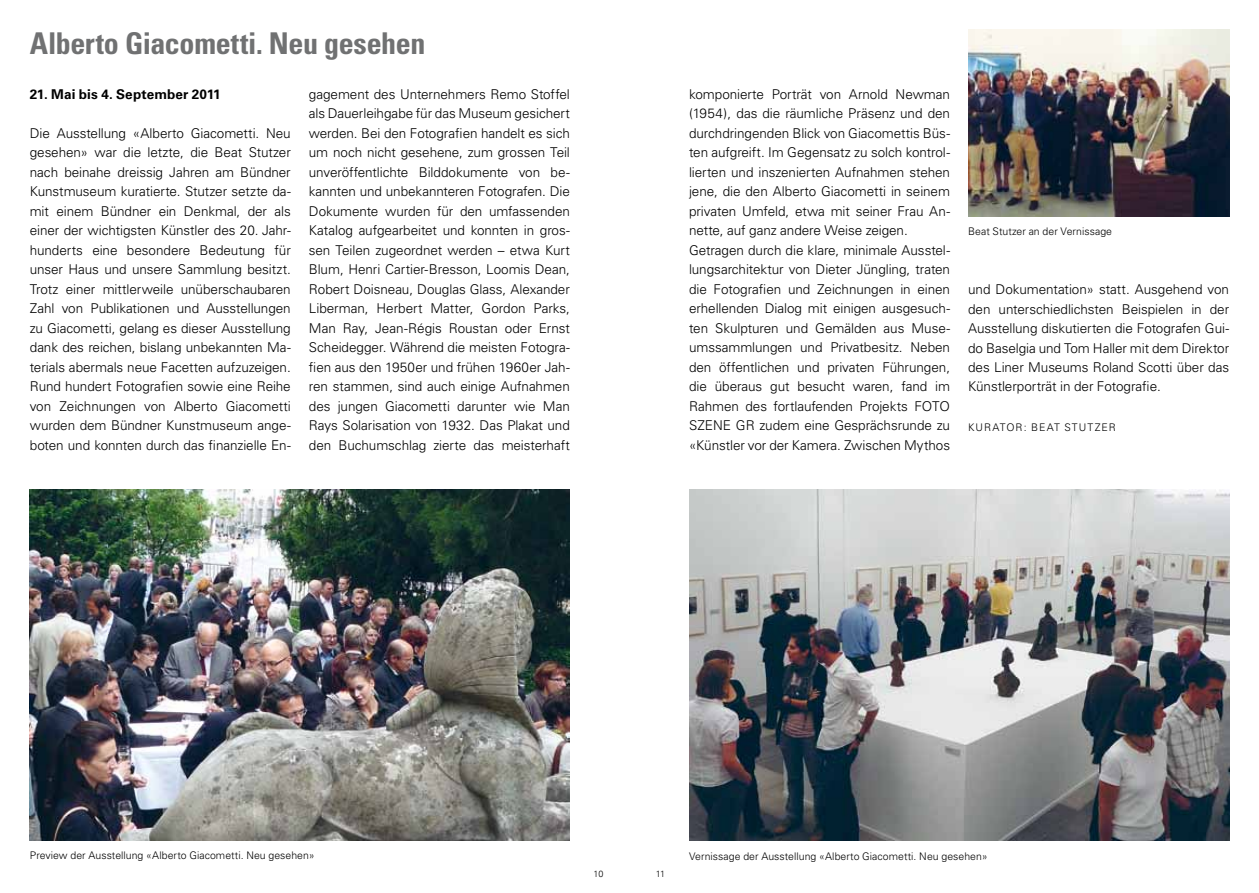
<style>
.page{position:relative;width:1259px;height:893px;background:#fff}
.page>*{position:absolute;margin:0;border:0;box-sizing:border-box;transform-origin:0 0}
.t1{font:700 condensed 30px "Univers";letter-spacing:-.015em;color:#707172}
.t2{font:300 13.5px/19.5px "Univers";letter-spacing:-.005em;color:#000;text-align:justify}
.t3{font:700 13.5px "Univers";letter-spacing:.005em;color:#000}
.t4{font:300 10.5px "Univers";letter-spacing:.005em;color:#000}
.t5{font:300 9px "Univers";color:#000}
</style>
<div class="page">
<img style="left:30px;top:489px;width:540px;height:351px">
<img style="left:968px;top:30px;width:261px;height:186px">
<img style="left:689px;top:489px;width:540px;height:351px">
<h1 class="t1" style="left:30px;top:25px;width:397px">Alberto Giacometti. Neu gesehen</h1>
<p class="t2" style="left:309px;top:84px;width:263px">gagement des Unternehmers Remo Stoffel als Dauerleihgabe für das Museum gesichert werden. Bei den Fotografien handelt es sich um noch nicht gesehene, zum grossen Teil unveröffentlichte Bilddokumente von be&shy;kannten und unbekannteren Fotografen. Die Dokumente wurden für den umfassenden Katalog aufgearbeitet und konnten in gros&shy;sen Teilen zugeordnet werden – etwa Kurt Blum, Henri Cartier-Bresson, Loomis Dean, Robert Doisneau, Douglas Glass, Alexander Liberman, Herbert Matter, Gordon Parks, Man Ray, Jean-Régis Roustan oder Ernst Scheidegger. Während die meisten Fotogra&shy;fien aus den 1950er und frühen 1960er Jah&shy;ren stammen, sind auch einige Aufnahmen des jungen Giacometti darunter wie Man Rays Solarisation von 1932. Das Plakat und den Buchumschlag zierte das meisterhaft</p>
<p class="t2" style="left:689px;top:84px;width:263px;text-align:left">komponierte Porträt von Arnold Newman (1954), das die räumliche Präsenz und den durchdringenden Blick von Giacomettis Büs&shy;ten aufgreift. Im Gegensatz zu solch kontrol&shy;lierten und inszenierten Aufnahmen stehen jene, die den Alberto Giacometti in seinem privaten Umfeld, etwa mit seiner Frau An&shy;nette, auf ganz andere Weise zeigen.<br>Getragen durch die klare, minimale Ausstel&shy;lungsarchitektur von Dieter Jüngling, traten die Fotografien und Zeichnungen in einen erhellenden Dialog mit einigen ausgesuch&shy;ten Skulpturen und Gemälden aus Muse&shy;umssammlungen und Privatbesitz. Neben den öffentlichen und privaten Führungen, die überaus gut besucht waren, fand im Rahmen des fortlaufenden Projekts FOTO SZENE GR zudem eine Gesprächsrunde zu «Künstler vor der Kamera. Zwischen Mythos</p>
<p class="t3" style="left:30px;top:86px;width:192px">21. Mai bis 4. September 2011</p>
<p class="t2" style="left:30px;top:123px;width:263px">Die Ausstellung «Alberto Giacometti. Neu gesehen» war die letzte, die Beat Stutzer nach beinahe dreissig Jahren am Bündner Kunstmuseum kuratierte. Stutzer setzte da&shy;mit einem Bündner ein Denkmal, der als einer der wichtigsten Künstler des 20. Jahr&shy;hunderts eine besondere Bedeutung für unser Haus und unsere Sammlung besitzt.<br>Trotz einer mittlerweile unüberschaubaren Zahl von Publikationen und Ausstellungen zu Giacometti, gelang es dieser Ausstellung dank des reichen, bislang unbekannten Ma&shy;terials abermals neue Facetten aufzuzeigen.<br>Rund hundert Fotografien sowie eine Reihe von Zeichnungen von Alberto Giacometti wurden dem Bündner Kunstmuseum ange&shy;boten und konnten durch das finanzielle En-</p>
<p class="t4" style="left:968px;top:225px;width:145px">Beat Stutzer an der Vernissage</p>
<p class="t2" style="left:968px;top:279px;width:263px">und Dokumentation» statt. Ausgehend von den unterschiedlichsten Beispielen in der Ausstellung diskutierten die Fotografen Gui&shy;do Baselgia und Tom Haller mit dem Direktor des Liner Museums Roland Scotti über das Künstlerporträt in der Fotografie.</p>
<p class="t4" style="left:968px;top:421px;width:9px">kurator</p>
<p class="t4" style="left:1024px;top:421px;width:16px">: beat</p>
<p class="t4" style="left:1064px;top:421px;width:9px">stutzer</p>
<p class="t4" style="left:30px;top:849px;width:286px">Preview der Ausstellung «Alberto Giacometti. Neu gesehen»</p>
<p class="t5" style="left:593px;top:869px;width:11px">10</p>
<p class="t5" style="left:655px;top:869px;width:11px">11</p>
<p class="t4" style="left:689px;top:850px;width:300px">Vernissage der Ausstellung «Alberto Giacometti. Neu gesehen»</p>
</div>
